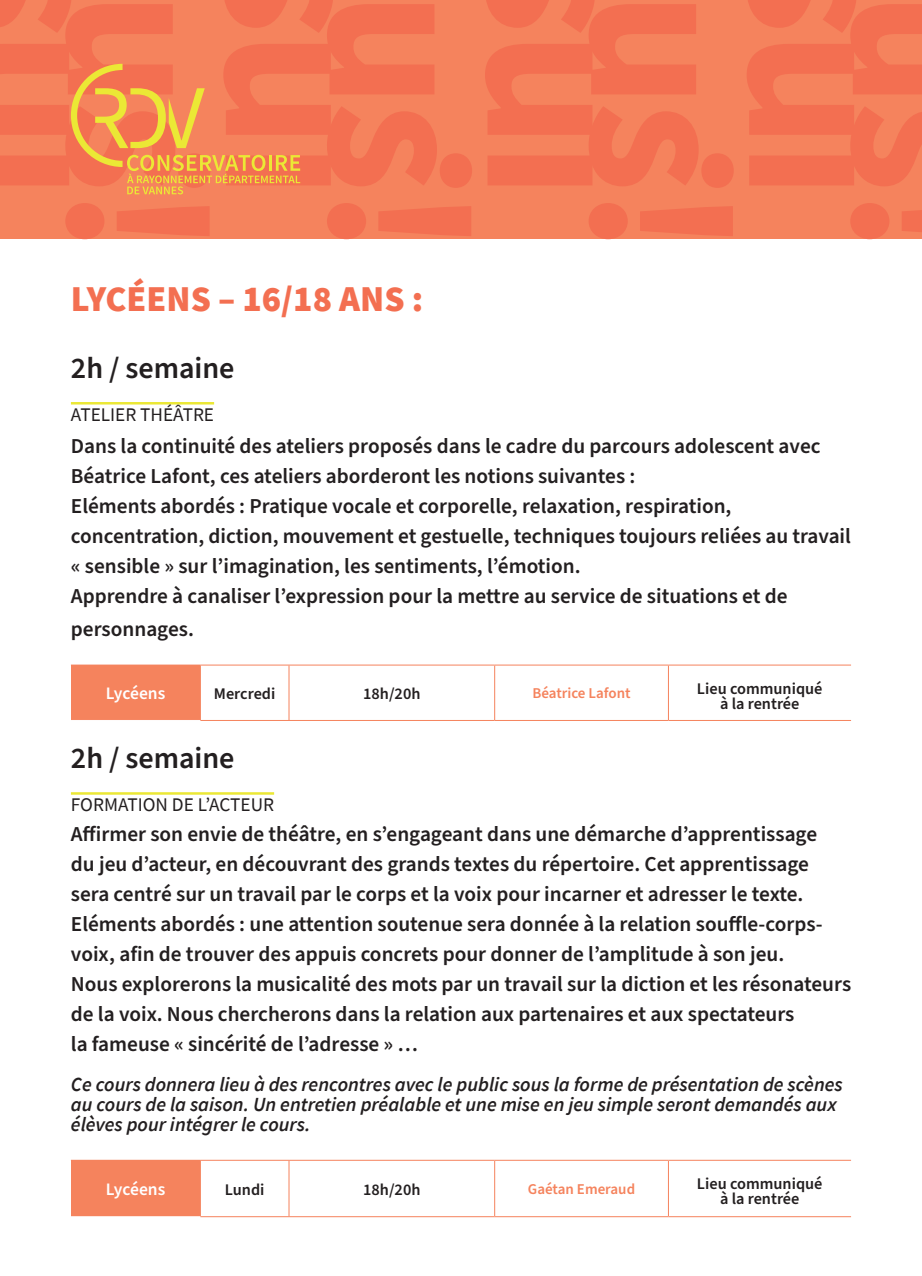
<style>
.page{position:relative;width:922px;height:1276px;background:#fff}
.page>*{position:absolute;margin:0;border:0;box-sizing:border-box;transform-origin:0 0}
.t1{font:900 36.25px "Source Sans Pro";color:#f36f51}
.t2{font:600 30px "Source Sans Pro";color:#231f20}
.t3{font:600 21.25px/30px "Source Sans Pro";color:#231f20}
.t4{font:italic 600 20px/20px "Source Sans Pro";color:#231f20}
.t5{font:19.25px "Source Sans Pro";color:#231f20}
.t6{font:600 17.5px "Source Sans Pro";letter-spacing:-.005em;color:#fff}
.t7{font:600 16.25px/15px "Source Sans Pro";color:#231f20;text-align:center}
.t8{font:600 15px "Source Sans Pro";color:#f5835d}
</style>
<div class="page">
<svg style="left:0;top:0;width:921px;height:239px;background:#f37c56"></svg>
<hr style="left:71px;top:402px;width:143px;height:2px;background:#ebe835">
<hr style="left:71px;top:792px;width:203px;height:2px;background:#ebe835">
<div style="left:71px;top:665px;width:129px;height:55px;background:#f5835d"></div>
<svg style="left:201px;top:665px;width:649px;height:55px"></svg>
<hr style="left:71px;top:664px;width:129px;height:1px;background:#f5835d">
<hr style="left:200px;top:665px;width:1px;height:55px;background:#f5835d">
<hr style="left:200px;top:664px;width:89px;height:1px;background:#f5835d">
<hr style="left:200px;top:720px;width:89px;height:1px;background:#f5835d">
<hr style="left:288px;top:665px;width:1px;height:55px;background:#f5835d">
<hr style="left:289px;top:664px;width:205px;height:1px;background:#f5835d">
<hr style="left:289px;top:720px;width:205px;height:1px;background:#f5835d">
<hr style="left:494px;top:665px;width:1px;height:55px;background:#f5835d">
<hr style="left:494px;top:664px;width:174px;height:1px;background:#f5835d">
<hr style="left:494px;top:720px;width:174px;height:1px;background:#f5835d">
<hr style="left:667px;top:665px;width:1px;height:55px;background:#f5835d">
<hr style="left:668px;top:664px;width:182px;height:1px;background:#f5835d">
<hr style="left:668px;top:720px;width:182px;height:1px;background:#f5835d">
<div style="left:71px;top:1160px;width:129px;height:56px;background:#f5835d"></div>
<svg style="left:201px;top:1160px;width:649px;height:56px"></svg>
<hr style="left:71px;top:1159px;width:129px;height:1px;background:#f5835d">
<hr style="left:200px;top:1160px;width:1px;height:56px;background:#f5835d">
<hr style="left:200px;top:1159px;width:89px;height:1px;background:#f5835d">
<hr style="left:200px;top:1216px;width:89px;height:1px;background:#f5835d">
<hr style="left:288px;top:1160px;width:1px;height:56px;background:#f5835d">
<hr style="left:289px;top:1159px;width:205px;height:1px;background:#f5835d">
<hr style="left:289px;top:1216px;width:205px;height:1px;background:#f5835d">
<hr style="left:494px;top:1160px;width:1px;height:56px;background:#f5835d">
<hr style="left:494px;top:1159px;width:174px;height:1px;background:#f5835d">
<hr style="left:494px;top:1216px;width:174px;height:1px;background:#f5835d">
<hr style="left:667px;top:1160px;width:1px;height:56px;background:#f5835d">
<hr style="left:668px;top:1159px;width:182px;height:1px;background:#f5835d">
<hr style="left:668px;top:1216px;width:182px;height:1px;background:#f5835d">
<h1 class="t1" style="left:71px;top:274px;width:354px">LYCÉENS – 16/18 ANS :</h1>
<h2 class="t2" style="left:71px;top:348px;width:165px">2h / semaine</h2>
<p class="t5" style="left:71px;top:402px;width:145px">ATELIER THÉÂTRE</p>
<p class="t3" style="left:71px;top:432px;width:781px">Dans la continuité des ateliers proposés dans le cadre du parcours adolescent avec Béatrice Lafont, ces ateliers aborderont les notions suivantes :<br>Eléments abordés : Pratique vocale et corporelle, relaxation, respiration, concentration, diction, mouvement et gestuelle, techniques toujours reliées au travail « sensible » sur l’imagination, les sentiments, l’émotion.<br>Apprendre à canaliser l’expression pour la mettre au service de situations et de</p>
<p class="t3" style="left:71px;top:614px;width:124px">personnages.</p>
<p class="t6" style="left:106px;top:682px;width:61px">Lycéens</p>
<p class="t7" style="left:214px;top:686px;width:63px">Mercredi</p>
<p class="t7" style="left:363px;top:686px;width:59px">18h/20h</p>
<p class="t8" style="left:532px;top:683px;width:100px">Béatrice Lafont</p>
<p class="t7" style="left:696px;top:681px;width:127px">Lieu communiqué à la rentrée</p>
<h2 class="t2" style="left:71px;top:738px;width:165px">2h / semaine</h2>
<p class="t5" style="left:71px;top:792px;width:205px">FORMATION DE L’ACTEUR</p>
<p class="t3" style="left:71px;top:819px;width:781px">Affirmer son envie de théâtre, en s’engageant dans une démarche d’apprentissage<br>du jeu d’acteur, en découvrant des grands textes du répertoire. Cet apprentissage sera centré sur un travail par le corps et la voix pour incarner et adresser le texte.<br>Eléments abordés : une attention soutenue sera donnée à la relation souffle-corps&shy;voix, afin de trouver des appuis concrets pour donner de l’amplitude à son jeu.<br>Nous explorerons la musicalité des mots par un travail sur la diction et les résonateurs de la voix. Nous chercherons dans la relation aux partenaires et aux spectateurs<br>la fameuse « sincérité de l’adresse » …</p>
<p class="t4" style="left:71px;top:1074px;width:773px">Ce cours donnera lieu à des rencontres avec le public sous la forme de présentation de scènes au cours de la saison. Un entretien préalable et une mise en jeu simple seront demandés aux élèves pour intégrer le cours.</p>
<p class="t6" style="left:106px;top:1177px;width:61px">Lycéens</p>
<p class="t7" style="left:225px;top:1182px;width:41px">Lundi</p>
<p class="t7" style="left:363px;top:1182px;width:59px">18h/20h</p>
<p class="t8" style="left:528px;top:1179px;width:109px">Gaétan Emeraud</p>
<p class="t7" style="left:696px;top:1177px;width:127px">Lieu communiqué à la rentrée</p>
</div>
